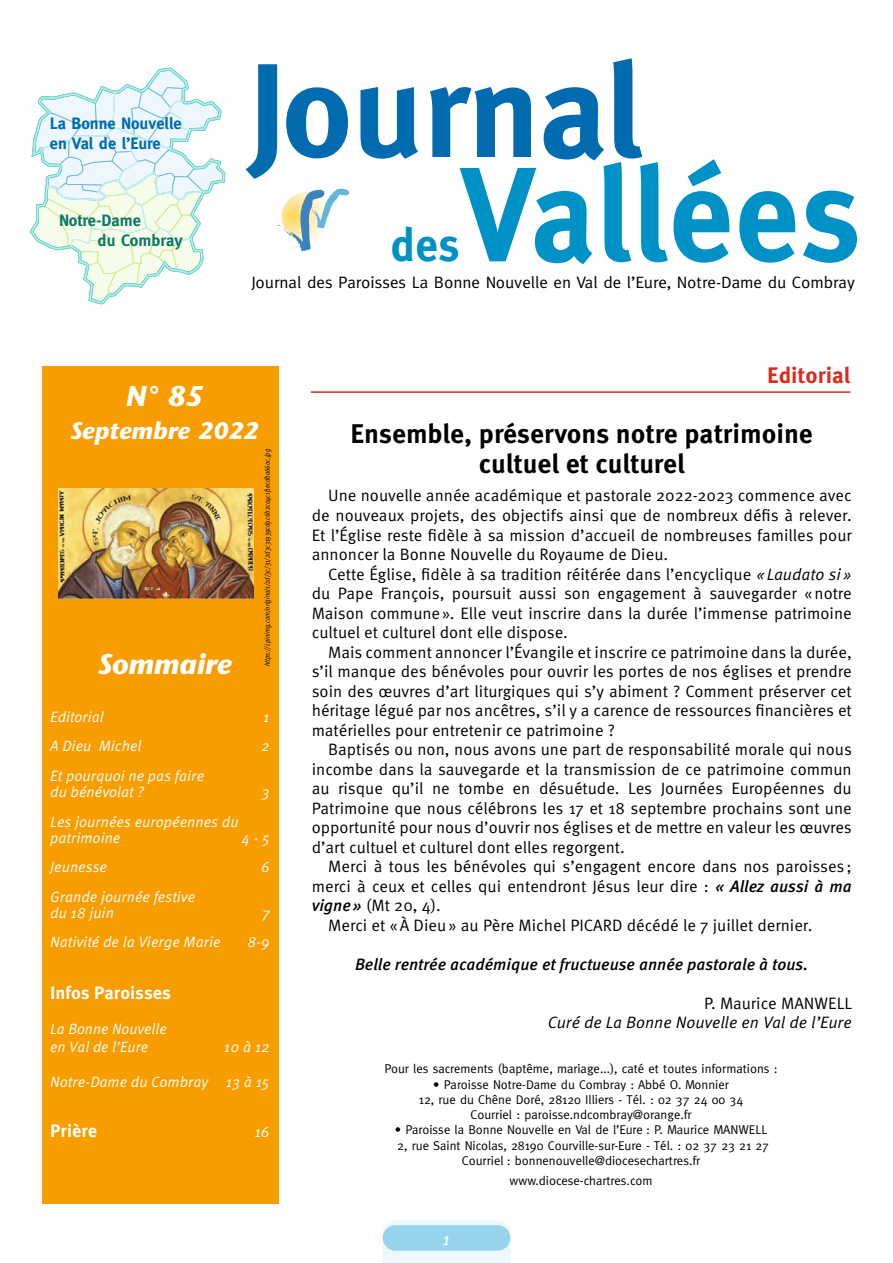
<style>
.page{position:relative;width:893px;height:1263px;background:#fff}
.page>*{position:absolute;margin:0;border:0;box-sizing:border-box;transform-origin:0 0}
.t1{font:700 133.35px "Meta";color:#006bae}
.t2{font:700 133.35px "Meta";letter-spacing:.02em;color:#0091c6;scale:.95 1}
.t3{font:700 46.8px "Meta";color:#0091c6;scale:.95 1}
.t4{font:italic 700 28.5px "Stone Sans";color:#fff}
.t5{font:700 27px/30px "Meta OT";letter-spacing:-.005em;color:#000;text-align:center}
.t6{font:italic 700 24px "Stone Sans";color:#fff}
.t7{font:700 22.5px "Meta OT";color:#de2a1e}
.t8{font:700 18px "Meta OT";color:#fff}
.t9{font:18px "Meta OT Norm Ita";color:#fff}
.t10{font:16.5px/19.5px "Meta OT Norm";color:#000;text-align:justify}
.t11{font:16.5px "Meta";color:#000}
.t12{font:italic 500 16.5px "Meta OT";color:#000}
.t13{font:16.5px "Meta OT Norm Ita";color:#000}
.t14{font:700 16.5px/19.8px "Meta";color:#006bae}
.t15{font:700 16.5px/19.8px "Meta";color:#0b7867}
.t16{font:15px/16.5px "Meta OT Norm Ita";color:#fff}
.t17{font:12.75px/15.3px "Meta";color:#000;text-align:center}
.t18{font:7.5px "Meta OT Norm Ita";letter-spacing:-.005em;color:#000;scale:.81 1}
.s1{font-family:"Meta OT Norm Ita"}
.s2{font-family:"Meta OT";font-weight:500;font-style:italic}
</style>
<div class="page">
<svg style="left:383px;top:1221px;width:127px;height:42px;background:#e9f5fc"></svg>
<div style="left:383px;top:1225px;width:127px;height:25px;background:#96d3ed;border-radius:13px"></div>
<svg style="left:31px;top:69px;width:193px;height:235px"></svg>
<svg style="left:277px;top:188px;width:73px;height:64px"></svg>
<div style="left:43px;top:366px;width:236px;height:837px;background:#f79d00"></div>
<hr style="left:311px;top:391px;width:539px;height:2px;background:#de2a1e">
<img style="left:59px;top:489px;width:195px;height:109px">
<p class="t14" style="left:50px;top:114px;width:133px">La Bonne Nouvelle en Val de l’Eure</p>
<p class="t15" style="left:98px;top:211px;width:87px;text-indent:-38px">Notre-Dame<br>du Combray</p>
<h1 class="t1" style="left:248px;top:34px;width:395px">Journal</h1>
<h1 class="t2" style="left:461px;top:137px;width:423px">Vallées</h1>
<h2 class="t3" style="left:390px;top:217px;width:74px">des</h2>
<p class="t11" style="left:252px;top:273px;width:605px">Journal des Paroisses La Bonne Nouvelle en Val de l’Eure, Notre-Dame du Combray</p>
<h3 class="t7" style="left:767px;top:361px;width:85px">Editorial</h3>
<h3 class="t4" style="left:125px;top:379px;width:79px">N° 85</h3>
<h3 class="t6" style="left:70px;top:416px;width:190px">Septembre 2022</h3>
<p class="t18" style="left:263px;top:666px;width:270px;rotate:-90deg">https://i.pinimg.com/originals/2d/3c/31/2d3c31939cd9c6b2c04c1f1ecdba66ac.jpg</p>
<h3 class="t4" style="left:97px;top:647px;width:136px">Sommaire</h3>
<p class="t16" style="left:50px;top:709px;width:55px">Editorial</p>
<p class="t16" style="left:263px;top:709px;width:8px">1</p>
<p class="t16" style="left:50px;top:738px;width:93px">A Dieu Michel</p>
<p class="t16" style="left:262px;top:738px;width:10px">2</p>
<p class="t16" style="left:50px;top:767px;width:155px">Et pourquoi ne pas faire du bénévolat ?</p>
<p class="t16" style="left:262px;top:784px;width:9px">3</p>
<p class="t16" style="left:50px;top:813px;width:190px">Les journées européennes du patrimoine</p>
<p class="t16" style="left:242px;top:830px;width:29px">4 - 5</p>
<p class="t16" style="left:50px;top:859px;width:58px">Jeunesse</p>
<p class="t16" style="left:261px;top:859px;width:10px">6</p>
<p class="t16" style="left:50px;top:888px;width:147px">Grande journée festive du 18 juin</p>
<p class="t16" style="left:262px;top:905px;width:9px">7</p>
<p class="t16" style="left:50px;top:934px;width:172px">Nativité de la Vierge Marie</p>
<p class="t16" style="left:247px;top:934px;width:24px">8-9</p>
<p class="t8" style="left:50px;top:982px;width:122px">Infos Paroisses</p>
<p class="t16" style="left:50px;top:1020px;width:118px;line-height:18px">La Bonne Nouvelle en Val de l’Eure</p>
<p class="t16" style="left:224px;top:1039px;width:47px">10 à 12</p>
<p class="t16" style="left:50px;top:1074px;width:221px">Notre-Dame du Combray 13 à 15</p>
<p class="t8" style="left:50px;top:1120px;width:48px">Prière</p>
<p class="t16" style="left:254px;top:1124px;width:17px">16</p>
<h3 class="t5" style="left:351px;top:419px;width:464px">Ensemble, préservons notre patrimoine cultuel et culturel</h3>
<p class="t10" style="left:312px;top:486px;width:542px;text-indent:16px">Une nouvelle année académique et pastorale 2022-2023 commence avec de nouveaux projets, des objectifs ainsi que de nombreux défis à relever.<br>Et l’Église reste fidèle à sa mission d’accueil de nombreuses familles pour annoncer la Bonne Nouvelle du Royaume de Dieu.</p>
<p class="t10" style="left:312px;top:564px;width:542px;text-indent:16px">Cette Église, fidèle à sa tradition réitérée dans l’encyclique <span class="s1">«Laudato si» </span>du Pape François, poursuit aussi son engagement à sauvegarder «notre Maison commune». Elle veut inscrire dans la durée l’immense patrimoine cultuel et culturel dont elle dispose.</p>
<p class="t10" style="left:312px;top:642px;width:542px;text-indent:16px">Mais comment annoncer l’Évangile et inscrire ce patrimoine dans la durée, s’il manque des bénévoles pour ouvrir les portes de nos églises et prendre soin des œuvres d’art liturgiques qui s’y abiment ? Comment préserver cet héritage légué par nos ancêtres, s’il y a carence de ressources financières et matérielles pour entretenir ce patrimoine ?</p>
<p class="t10" style="left:312px;top:740px;width:542px;text-indent:16px">Baptisés ou non, nous avons une part de responsabilité morale qui nous incombe dans la sauvegarde et la transmission de ce patrimoine commun au risque qu’il ne tombe en désuétude. Les Journées Européennes du Patrimoine que nous célébrons les 17 et 18 septembre prochains sont une opportunité pour nous d’ouvrir nos églises et de mettre en valeur les œuvres d’art cultuel et culturel dont elles regorgent.</p>
<p class="t10" style="left:328px;top:857px;width:525px">Merci à tous les bénévoles qui s’engagent encore dans nos paroisses;</p>
<p class="t10" style="left:312px;top:876px;width:542px">merci à ceux et celles qui entendront Jésus leur dire : <span class="s2">« Allez aussi à ma</span></p>
<p class="t10" style="left:312px;top:896px;width:131px"><span class="s2">vigne»</span> (Mt 20, 4).</p>
<p class="t10" style="left:328px;top:915px;width:486px">Merci et «À Dieu» au Père Michel PICARD décédé le 7 juillet dernier.</p>
<p class="t12" style="left:355px;top:954px;width:455px">Belle rentrée académique et fructueuse année pastorale à tous.</p>
<p class="t10" style="left:704px;top:993px;width:149px">P. Maurice MANWELL</p>
<p class="t13" style="left:548px;top:1013px;width:305px">Curé de La Bonne Nouvelle en Val de l’Eure</p>
<p class="t17" style="left:384px;top:1061px;width:395px">Pour les sacrements (baptême, mariage...), caté et toutes informations :</p>
<p class="t17" style="left:419px;top:1076px;width:326px">• Paroisse Notre-Dame du Combray : Abbé O. Monnier<br>12, rue du Chêne Doré, 28120 Illiers - Tél. : 02 37 24 00 34<br>Courriel : paroisse.ndcombray@orange.fr</p>
<p class="t17" style="left:395px;top:1122px;width:376px">• Paroisse la Bonne Nouvelle en Val de l’Eure : P. Maurice MANWELL<br>2, rue Saint Nicolas, 28190 Courville-sur-Eure - Tél. : 02 37 23 21 27<br>Courriel : bonnenouvelle@diocesechartres.fr</p>
<p class="t17" style="left:510px;top:1172px;width:144px">www.diocese-chartres.com</p>
<p class="t9" style="left:443px;top:1228px;width:9px">1</p>
</div>
